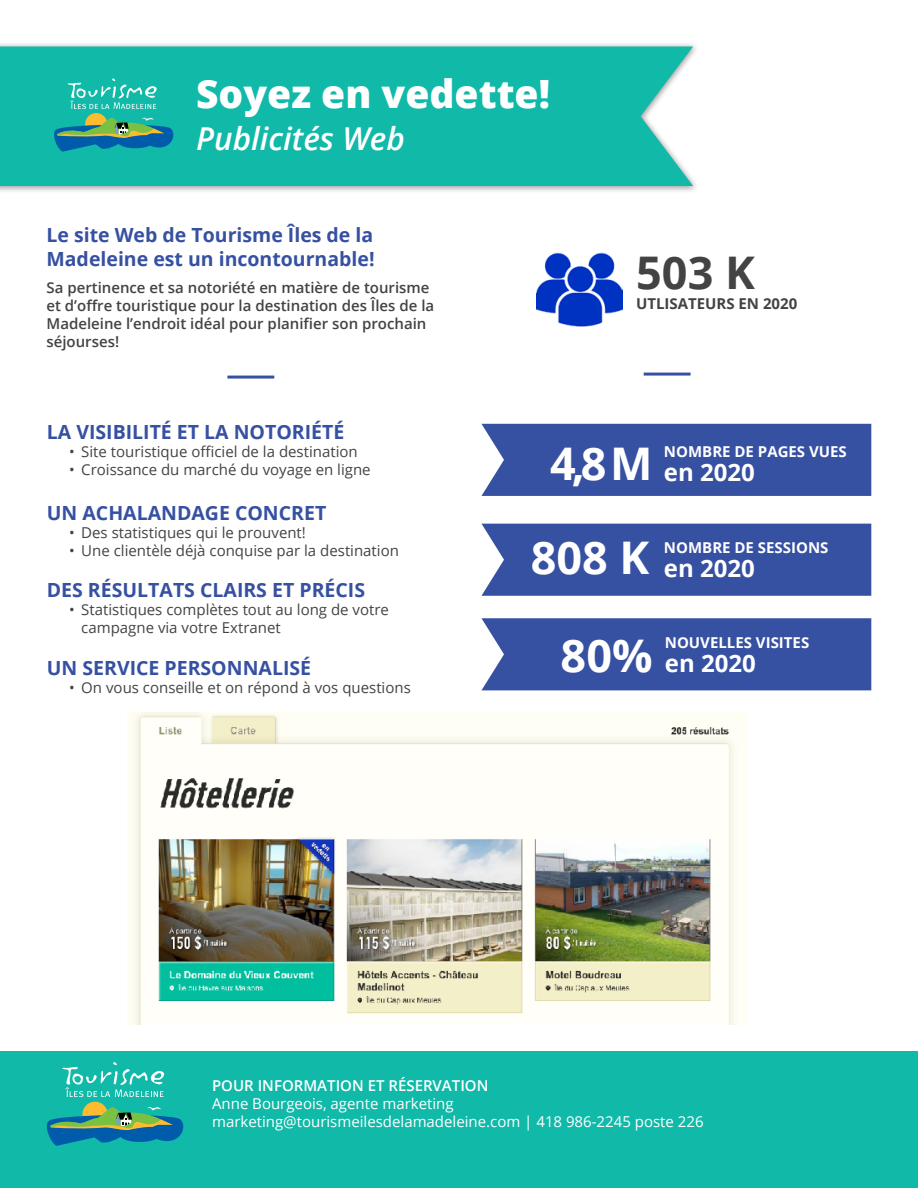
<style>
.page{position:relative;width:918px;height:1188px;background:#fff}
.page>*{position:absolute;margin:0;border:0;box-sizing:border-box;transform-origin:0 0}
.t1{font:700 45px "Open Sans";color:#fff}
.t2{font:700 45px "Open Sans";color:#434343}
.t3{font:800 39px "Open Sans";color:#fff}
.t4{font:italic 600 31.5px "Open Sans";color:#fff}
.t5{font:700 24px "Open Sans";color:#fff}
.t6{font:700 19.5px/23.4px "Open Sans";color:#3650a2}
.t7{font:15px/18px "Open Sans";color:#434343}
.t8{font:600 15px/18px "Open Sans";color:#434343}
.t9{font:15px/18px "Open Sans";color:#fff}
.t10{font:700 15px "Open Sans";color:#fff}
.t11{font:600 15px "Open Sans";color:#fff}
.t12{font:700 15px "Open Sans";color:#434343}
.s1{font-size:45px}
</style>
<div class="page">
<div style="left:481px;top:424px;width:390px;height:72px;background:#3650a2"></div>
<div style="left:481px;top:524px;width:390px;height:72px;background:#3650a2"></div>
<div style="left:481px;top:618px;width:390px;height:72px;background:#3650a2"></div>
<img style="left:536px;top:252px;width:86px;height:75px">
<img style="left:127px;top:713px;width:620px;height:311px">
<div style="left:0;top:1052px;width:918px;height:136px;background:#11b9a8"></div>
<div style="left:0;top:41px;width:700px;height:153px;background:#000;opacity:.4"></div>
<div style="left:0;top:46px;width:693px;height:140px;background:#11b9a8"></div>
<hr style="left:644px;top:373px;width:47px;height:3px;background:#3650a2">
<hr style="left:227px;top:376px;width:47px;height:3px;background:#3650a2">
<svg style="left:47px;top:1062px;width:136px;height:84px"></svg>
<svg style="left:54px;top:79px;width:119px;height:73px;background:#2faa9f"></svg>
<h2 class="t3" style="left:196px;top:65px;width:355px">Soyez en vedette!</h2>
<h3 class="t4" style="left:196px;top:117px;width:210px">Publicités Web</h3>
<h3 class="t6" style="left:46px;top:223px;width:330px">Le site Web de Tourisme Îles de la<br>Madeleine est un incontournable!</h3>
<p class="t8" style="left:46px;top:278px;width:389px">Sa pertinence et sa notoriété en matière de tourisme et d’offre touristique pour la destination des Îles de la Madeleine l’endroit idéal pour planifier son prochain séjourses!</p>
<h1 class="t2" style="left:636px;top:241px;width:120px">503 K</h1>
<p class="t12" style="left:636px;top:293px;width:163px">UTLISATEURS EN 2020</p>
<h3 class="t6" style="left:47px;top:419px;width:299px">LA VISIBILITÉ ET LA NOTORIÉTÉ</h3>
<p class="t7" style="left:69px;top:442px;width:290px">• Site touristique officiel de la destination</p>
<p class="t7" style="left:69px;top:460px;width:303px">• Croissance du marché du voyage en ligne</p>
<h3 class="t6" style="left:47px;top:500px;width:281px">UN ACHALANDAGE CONCRET</h3>
<p class="t7" style="left:69px;top:523px;width:238px">• Des statistiques qui le prouvent!</p>
<p class="t7" style="left:69px;top:541px;width:331px">• Une clientèle déjà conquise par la destination</p>
<h3 class="t6" style="left:47px;top:578px;width:320px">DES RÉSULTATS CLAIRS ET PRÉCIS</h3>
<p class="t7" style="left:81px;top:600px;width:309px;text-indent:-12px">• Statistiques complètes tout au long de votre campagne via votre Extranet</p>
<h3 class="t6" style="left:47px;top:655px;width:266px">UN SERVICE PERSONNALISÉ</h3>
<p class="t7" style="left:69px;top:678px;width:343px">• On vous conseille et on répond à vos questions</p>
<h1 class="t1" style="left:550px;top:432px;width:104px">4,8 M</h1>
<p class="t10" style="left:664px;top:441px;width:184px">NOMBRE DE PAGES VUES</p>
<h3 class="t5" style="left:664px;top:455px;width:93px">en 2020</h3>
<h3 class="t5" style="left:531px;top:552px;width:226px"><span class="s1">808 K</span> en 2020</h3>
<p class="t10" style="left:664px;top:537px;width:166px">NOMBRE DE SESSIONS</p>
<p class="t10" style="left:665px;top:632px;width:146px">NOUVELLES VISITES</p>
<h3 class="t5" style="left:561px;top:646px;width:197px"><span class="s1">80%</span> en 2020</h3>
<p class="t11" style="left:212px;top:1076px;width:278px">POUR INFORMATION ET RÉSERVATION</p>
<p class="t9" style="left:212px;top:1095px;width:493px">Anne Bourgeois, agente marketing marketing@tourismeilesdelamadeleine.com | 418 986-2245 poste 226</p>
</div>
